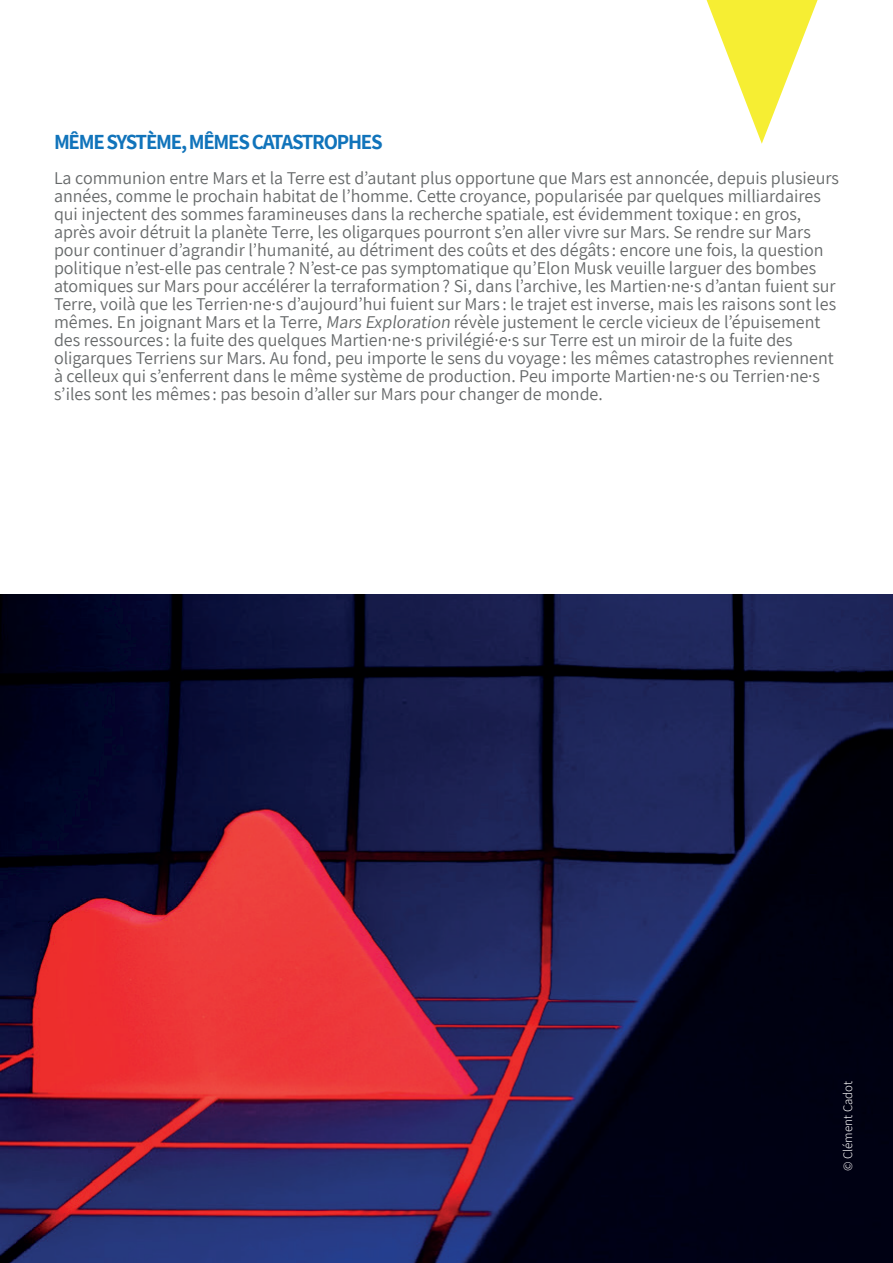
<style>
.page{position:relative;width:893px;height:1263px;background:#fff}
.page>*{position:absolute;margin:0;border:0;box-sizing:border-box;transform-origin:0 0}
.sous_titres{font:700 21px "Assistant";letter-spacing:-.06em;color:#1174bb}
.CORPS_LISTE{font:18px/18px "Assistant";color:#66696a}
.CRÉDIT{font:300 12.9px "Assistant";color:#fff}
</style>
<div class="page">
<svg style="left:707px;top:0;width:110px;height:144px"></svg>
<img style="left:0;top:594px;width:893px;height:669px">
<p class="sous_titres" style="left:54px;top:128px;width:330px">MÊME SYSTÈME, MÊMES CATASTROPHES</p>
<p class="CORPS_LISTE" style="left:54px;top:168px;width:787px">La communion entre Mars et la Terre est d’autant plus opportune que Mars est annoncée, depuis plusieurs années, comme le prochain habitat de l’homme. Cette croyance, popularisée par quelques milliardaires qui injectent des sommes faramineuses dans la recherche spatiale, est évidemment toxique : en gros, après avoir détruit la planète Terre, les oligarques pourront s’en aller vivre sur Mars. Se rendre sur Mars pour continuer d’agrandir l’humanité, au détriment des coûts et des dégâts : encore une fois, la question politique n’est-elle pas centrale ? N’est-ce pas symptomatique qu’Elon Musk veuille larguer des bombes atomiques sur Mars pour accélérer la terraformation? Si, dans l’archive, les Martien·ne·s d’antan fuient sur Terre, voilà que les Terrien·ne·s d’aujourd’hui fuient sur Mars : le trajet est inverse, mais les raisons sont les mêmes. En joignant Mars et la Terre, Mars Exploration révèle justement le cercle vicieux de l’épuisement des ressources : la fuite des quelques Martien·ne·s privilégié·e·s sur Terre est un miroir de la fuite des oligarques Terriens sur Mars. Au fond, peu importe le sens du voyage : les mêmes catastrophes reviennent à celleux qui s’enferrent dans le même système de production. Peu importe Martien·ne·s ou Terrien·ne·s s’iles sont les mêmes : pas besoin d’aller sur Mars pour changer de monde.</p>
<p class="CRÉDIT" style="left:839px;top:1171px;width:92px;rotate:-90deg">© Clément Cadot</p>
</div>
